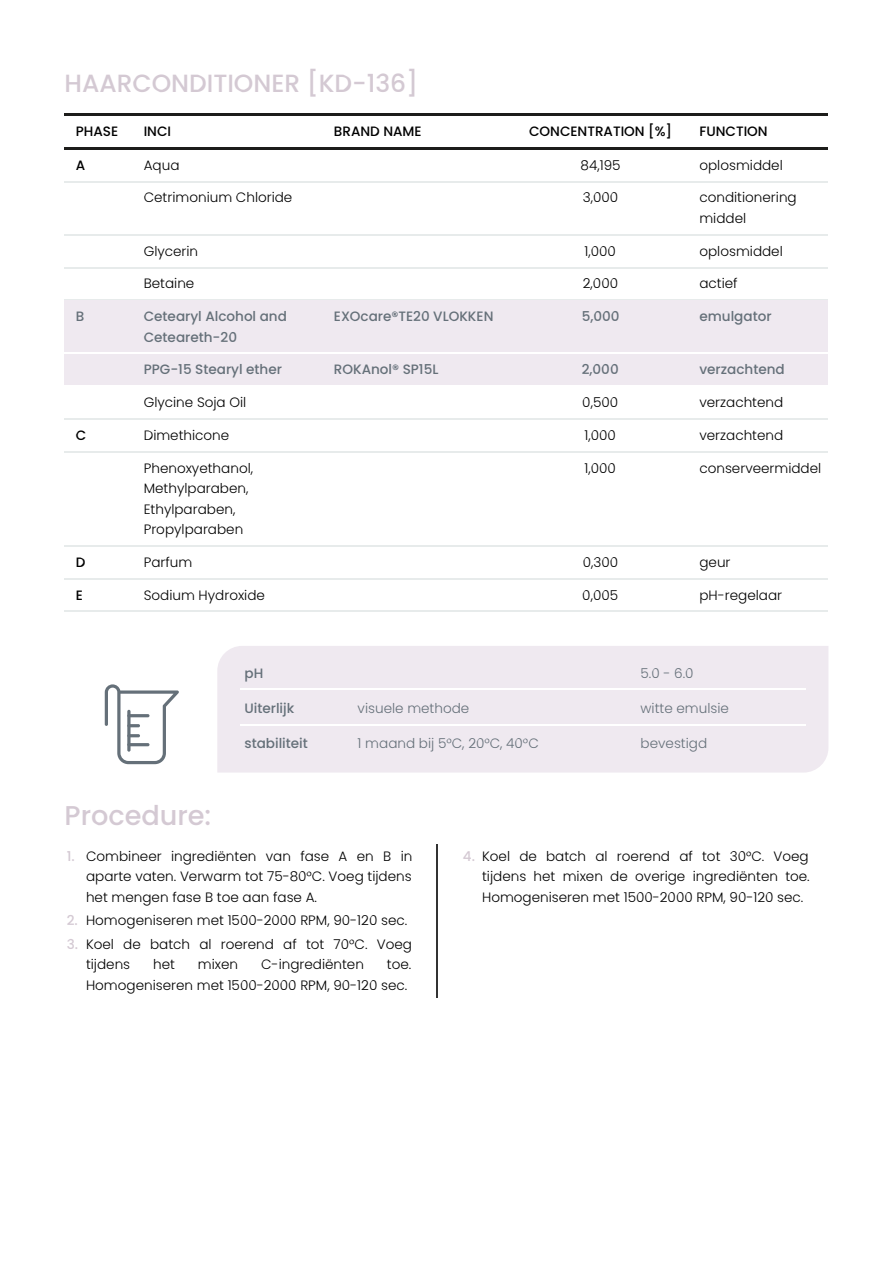
<style>
.page{position:relative;width:893px;height:1263px;background:#fff}
.page>*{position:absolute;margin:0;border:0;box-sizing:border-box;transform-origin:0 0}
.t1{font:500 27.15px "Poppins";letter-spacing:.005em;color:#d4c9d3}
.t2{font:24.9px "Medium Poppins";letter-spacing:.005em;color:#d4c9d3}
.t3{font:13.5px/20.4px "Light Poppins";letter-spacing:.005em;color:#000}
.t4{font:500 13.5px/20.4px "Poppins";letter-spacing:.005em;color:#657079}
.t5{font:13.5px "Light Poppins";letter-spacing:.005em;color:#657079}
.t6{font:500 13.5px "Poppins";letter-spacing:.005em;color:#000}
.s1{font-family:"Poppins";font-weight:500;color:#d4c9d3}
</style>
<div class="page">
<hr style="left:64px;top:113px;width:764px;height:2px;background:#1d1d1b">
<hr style="left:64px;top:147px;width:764px;height:2px;background:#1d1d1b">
<hr style="left:64px;top:181px;width:764px;height:1px;background:#e7ebeb">
<hr style="left:64px;top:234px;width:764px;height:1px;background:#e7ebeb">
<hr style="left:64px;top:267px;width:764px;height:1px;background:#e7ebeb">
<hr style="left:64px;top:300px;width:764px;height:1px;background:#e7ebeb">
<div style="left:64px;top:301px;width:764px;height:53px;background:#efe9f0"></div>
<hr style="left:64px;top:353px;width:764px;height:1px;background:#fff">
<div style="left:64px;top:354px;width:764px;height:33px;background:#efe9f0"></div>
<hr style="left:64px;top:386px;width:764px;height:1px;background:#fff">
<hr style="left:64px;top:419px;width:764px;height:1px;background:#e7ebeb">
<hr style="left:64px;top:451px;width:764px;height:1px;background:#e7ebeb">
<hr style="left:64px;top:545px;width:764px;height:1px;background:#e7ebeb">
<hr style="left:64px;top:578px;width:764px;height:1px;background:#e7ebeb">
<hr style="left:64px;top:611px;width:764px;height:1px;background:#e7ebeb">
<div style="left:217px;top:646px;width:611px;height:127px;background:#efe9f0"></div>
<hr style="left:240px;top:689px;width:113px;height:1px;background:#fff">
<hr style="left:353px;top:689px;width:283px;height:1px;background:#fff">
<hr style="left:636px;top:689px;width:169px;height:1px;background:#fff">
<hr style="left:240px;top:724px;width:113px;height:1px;background:#fff">
<hr style="left:353px;top:724px;width:283px;height:1px;background:#fff">
<hr style="left:636px;top:724px;width:169px;height:1px;background:#fff">
<hr style="left:437px;top:844px;width:1px;height:154px;background:#333">
<svg style="left:105px;top:684px;width:74px;height:80px"></svg>
<hr style="left:127px;top:714px;width:22px;height:3px;background:#657079;border-radius:2px">
<h2 class="t2" style="left:64px;top:66px;width:355px">HAARCONDITIONER [KD-136]</h2>
<p class="t6" style="left:76px;top:122px;width:44px">PHASE</p>
<p class="t6" style="left:144px;top:122px;width:29px">INCI</p>
<p class="t6" style="left:334px;top:122px;width:89px">BRAND NAME</p>
<p class="t6" style="left:529px;top:122px;width:144px">CONCENTRATION [%]</p>
<p class="t6" style="left:699px;top:122px;width:70px">FUNCTION</p>
<p class="t6" style="left:76px;top:156px;width:11px">A</p>
<p class="t3" style="left:144px;top:155px;width:37px">Aqua</p>
<p class="t3" style="left:580px;top:155px;width:41px">84,195</p>
<p class="t3" style="left:699px;top:155px;width:85px">oplosmiddel</p>
<p class="t3" style="left:144px;top:188px;width:150px">Cetrimonium Chloride</p>
<p class="t3" style="left:583px;top:188px;width:37px">3,000</p>
<p class="t3" style="left:699px;top:188px;width:99px">conditionering middel</p>
<p class="t3" style="left:144px;top:241px;width:56px">Glycerin</p>
<p class="t3" style="left:584px;top:241px;width:33px">1,000</p>
<p class="t3" style="left:699px;top:241px;width:85px">oplosmiddel</p>
<p class="t3" style="left:144px;top:274px;width:52px">Betaine</p>
<p class="t3" style="left:583px;top:274px;width:37px">2,000</p>
<p class="t3" style="left:699px;top:274px;width:40px">actief</p>
<p class="t4" style="left:76px;top:306px;width:10px">B</p>
<p class="t4" style="left:144px;top:306px;width:145px">Cetearyl Alcohol and<br>Ceteareth-20</p>
<p class="t4" style="left:334px;top:306px;width:161px">EXOcare®TE20 VLOKKEN</p>
<p class="t4" style="left:581px;top:306px;width:39px">5,000</p>
<p class="t4" style="left:699px;top:306px;width:74px">emulgator</p>
<p class="t4" style="left:144px;top:359px;width:140px">PPG-15 Stearyl ether</p>
<p class="t4" style="left:334px;top:359px;width:106px">ROKAnol® SP15L</p>
<p class="t4" style="left:581px;top:359px;width:38px">2,000</p>
<p class="t4" style="left:699px;top:359px;width:87px">verzachtend</p>
<p class="t3" style="left:144px;top:392px;width:104px">Glycine Soja Oil</p>
<p class="t3" style="left:582px;top:392px;width:37px">0,500</p>
<p class="t3" style="left:699px;top:392px;width:85px">verzachtend</p>
<p class="t6" style="left:76px;top:426px;width:12px">C</p>
<p class="t3" style="left:144px;top:425px;width:87px">Dimethicone</p>
<p class="t3" style="left:584px;top:425px;width:33px">1,000</p>
<p class="t3" style="left:699px;top:425px;width:85px">verzachtend</p>
<p class="t3" style="left:144px;top:458px;width:111px">Phenoxyethanol,<br>Methylparaben,<br>Ethylparaben,<br>Propylparaben</p>
<p class="t3" style="left:584px;top:458px;width:33px">1,000</p>
<p class="t3" style="left:699px;top:458px;width:123px">conserveermiddel</p>
<p class="t6" style="left:76px;top:553px;width:11px">D</p>
<p class="t3" style="left:144px;top:552px;width:50px">Parfum</p>
<p class="t3" style="left:583px;top:552px;width:37px">0,300</p>
<p class="t3" style="left:699px;top:552px;width:33px">geur</p>
<p class="t6" style="left:76px;top:585px;width:9px">E</p>
<p class="t3" style="left:144px;top:585px;width:123px">Sodium Hydroxide</p>
<p class="t3" style="left:582px;top:585px;width:37px">0,005</p>
<p class="t3" style="left:699px;top:585px;width:84px">pH-regelaar</p>
<p class="t4" style="left:244px;top:663px;width:20px">pH</p>
<p class="t5" style="left:640px;top:663px;width:54px">5.0 - 6.0</p>
<p class="t4" style="left:244px;top:698px;width:51px">Uiterlijk</p>
<p class="t5" style="left:357px;top:698px;width:113px">visuele methode</p>
<p class="t5" style="left:640px;top:698px;width:90px">witte emulsie</p>
<p class="t4" style="left:244px;top:733px;width:65px">stabiliteit</p>
<p class="t5" style="left:357px;top:734px;width:182px">1 maand bij 5°C, 20°C, 40°C</p>
<p class="t5" style="left:640px;top:734px;width:68px">bevestigd</p>
<h1 class="t1" style="left:64px;top:796px;width:148px">Procedure:</h1>
<p class="t3" style="left:86px;top:846px;width:328px;text-align:justify;text-indent:-19px"><span class="s1">1.</span> Combineer ingrediënten van fase A en B in aparte vaten. Verwarm tot 75-80°C. Voeg tijdens het mengen fase B toe aan fase A.</p>
<p class="t3" style="left:67px;top:910px;width:342px"><span class="s1">2.</span> Homogeniseren met 1500-2000 RPM, 90-120 sec.</p>
<p class="t3" style="left:86px;top:934px;width:327px;text-indent:-19px"><span class="s1">3.</span> Koel de batch al roerend af tot 70°C. Voeg tijdens</p>
<p class="t3" style="left:153px;top:954px;width:23px">het</p>
<p class="t3" style="left:198px;top:954px;width:42px">mixen</p>
<p class="t3" style="left:261px;top:954px;width:104px">C-ingrediënten</p>
<p class="t3" style="left:86px;top:954px;width:327px;text-indent:301px">toe.<br>Homogeniseren met 1500-2000 RPM, 90-120 sec.</p>
<p class="t3" style="left:482px;top:846px;width:329px;text-align:justify;text-indent:-19px"><span class="s1">4.</span> Koel de batch al roerend af tot 30°C. Voeg tijdens het mixen de overige ingrediënten toe.<br>Homogeniseren met 1500-2000 RPM, 90-120 sec.</p>
</div>
